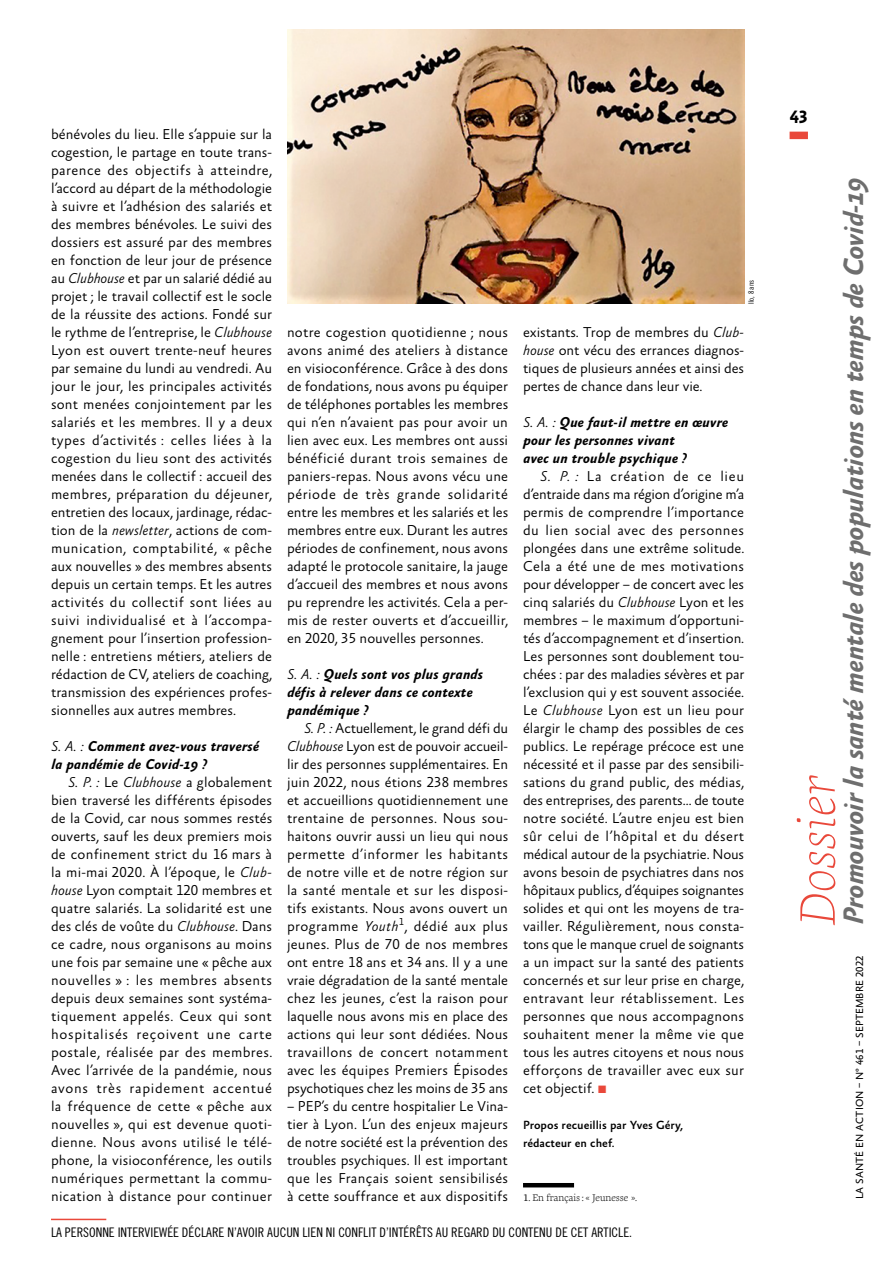
<style>
.page{position:relative;width:893px;height:1263px;background:#fff}
.page>*{position:absolute;margin:0;border:0;box-sizing:border-box;transform-origin:0 0}
.t1{font:italic 100 50.85px "Geneo Pro";letter-spacing:.01em;color:#e9483a}
.t2{font:italic 700 28.5px "Absara Sans OT";letter-spacing:-.02em;color:#6e6e6e}
.t3{font:700 18px "Absara Sans OT";color:#000}
.TXT_BODY{font:300 14.55px/18px "Absara Sans OT";color:#000;text-align:justify}
.QUESTION{font:italic 700 14.55px/18px "Absara Sans OT";color:#000}
.Note_du_bas{font:13.2px "Trade Gothic LT Std Cn 18";color:#000}
.PROPOS_RECCUEILLIS{font:500 12px/18px "Absara Sans OT";color:#000}
.t4{font:10.5px "Absara Sans OT";letter-spacing:.01em;color:#000}
.NOTE_BDP{font:300 9.75px "Geneo Pro";letter-spacing:-.01em;color:#000}
.Credit_Photo{font:7.5px "Trade Gothic LT Std Cn 18";color:#000}
.s1{font-style:italic}
.s2{font-weight:300}
.s3{color:#e9483a}
.s4{font-weight:400}
</style>
<div class="page">
<hr style="left:523px;top:1183px;width:51px;height:4px;background:#000">
<hr style="left:51px;top:1219px;width:55px;height:1px;background:#e9483a">
<img style="left:287px;top:30px;width:457px;height:274px">
<div style="left:790px;top:132px;width:18px;height:7px;background:#e9483a"></div>
<p class="TXT_BODY" style="left:51px;top:126px;width:223px">bénévoles du lieu. Elle s’appuie sur la cogestion, le partage en toute trans&shy;parence des objectifs à atteindre, l’accord au départ de la méthodologie à suivre et l’adhésion des salariés et des membres bénévoles. Le suivi des dossiers est assuré par des membres en fonction de leur jour de présence au <span class="s1">Clubhouse</span> et par un salarié dédié au projet ; le travail collectif est le socle de la réussite des actions. Fondé sur le rythme de l’entreprise, le <span class="s1">Clubhouse </span>Lyon est ouvert trente-neuf heures par semaine du lundi au vendredi. Au jour le jour, les principales activités sont menées conjointement par les salariés et les membres. Il y a deux types d’activités : celles liées à la cogestion du lieu sont des activités menées dans le collectif : accueil des membres, préparation du déjeuner, entretien des locaux, jardinage, rédac&shy;tion de la <span class="s1">newsletter</span>, actions de com&shy;munication, comptabilité, « pêche aux nouvelles » des membres absents depuis un certain temps. Et les autres activités du collectif sont liées au suivi individualisé et à l’accompa&shy;gnement pour l’insertion profession&shy;nelle : entretiens métiers, ateliers de rédaction de CV, ateliers de coaching, transmission des expériences profes&shy;sionnelles aux autres membres.</p>
<p class="QUESTION" style="left:51px;top:738px;width:209px"><span class="s2">S. A. :</span> Comment avez-vous traversé la pandémie de Covid-19 ?</p>
<p class="TXT_BODY" style="left:51px;top:774px;width:223px;text-indent:17px"><span class="s1">S. P. :</span> Le <span class="s1">Clubhouse</span> a globalement bien traversé les différents épisodes de la Covid, car nous sommes restés ouverts, sauf les deux premiers mois de confinement strict du 16 mars à la mi-mai 2020. À l’époque, le <span class="s1">Club&shy;house</span> Lyon comptait 120 membres et quatre salariés. La solidarité est une des clés de voûte du <span class="s1">Clubhouse</span>. Dans ce cadre, nous organisons au moins une fois par semaine une « pêche aux nouvelles » : les membres absents depuis deux semaines sont systéma&shy;tiquement appelés. Ceux qui sont hospitalisés reçoivent une carte postale, réalisée par des membres.<br>Avec l’arrivée de la pandémie, nous avons très rapidement accentué la fréquence de cette « pêche aux nouvelles », qui est devenue quoti&shy;dienne. Nous avons utilisé le télé&shy;phone, la visioconférence, les outils numériques permettant la commu&shy;nication à distance pour continuer</p>
<p class="Credit_Photo" style="left:747px;top:304px;width:25px;rotate:-90deg">Ilo, 8 ans</p>
<p class="TXT_BODY" style="left:287px;top:324px;width:223px">notre cogestion quotidienne ; nous avons animé des ateliers à distance en visioconférence. Grâce à des dons de fondations, nous avons pu équiper de téléphones portables les membres qui n’en n’avaient pas pour avoir un lien avec eux. Les membres ont aussi bénéficié durant trois semaines de paniers-repas. Nous avons vécu une période de très grande solidarité entre les membres et les salariés et les membres entre eux. Durant les autres périodes de confinement, nous avons adapté le protocole sanitaire, la jauge d’accueil des membres et nous avons pu reprendre les activités. Cela a per&shy;mis de rester ouverts et d’accueillir, en 2020, 35 nouvelles personnes.</p>
<p class="QUESTION" style="left:287px;top:666px;width:197px"><span class="s2">S. A. :</span> Quels sont vos plus grands défis à relever dans ce contexte pandémique ?</p>
<p class="TXT_BODY" style="left:287px;top:720px;width:223px;text-indent:17px"><span class="s1">S. P. :</span> Actuellement, le grand défi du <span class="s1">Clubhouse</span> Lyon est de pouvoir accueil&shy;lir des personnes supplémentaires. En juin 2022, nous étions 238 membres et accueillions quotidiennement une trentaine de personnes. Nous sou&shy;haitons ouvrir aussi un lieu qui nous permette d’informer les habitants de notre ville et de notre région sur la santé mentale et sur les disposi&shy;tifs existants. Nous avons ouvert un programme <span class="s1">Youth</span><sup>1</sup>, dédié aux plus jeunes. Plus de 70 de nos membres ont entre 18 ans et 34 ans. Il y a une vraie dégradation de la santé mentale chez les jeunes, c’est la raison pour laquelle nous avons mis en place des actions qui leur sont dédiées. Nous travaillons de concert notamment avec les équipes Premiers Épisodes psychotiques chez les moins de 35 ans</p>
<p class="TXT_BODY" style="left:287px;top:1098px;width:223px">– PEP’s du centre hospitalier Le Vina&shy;tier à Lyon. L’un des enjeux majeurs de notre société est la prévention des troubles psychiques. Il est important que les Français soient sensibilisés à cette souffrance et aux dispositifs</p>
<p class="TXT_BODY" style="left:523px;top:324px;width:223px">existants. Trop de membres du <span class="s1">Club&shy;house</span> ont vécu des errances diagnos&shy;tiques de plusieurs années et ainsi des pertes de chance dans leur vie.</p>
<p class="QUESTION" style="left:523px;top:414px;width:207px"><span class="s2">S. A. :</span> Que faut-il mettre en œuvre pour les personnes vivant<br>avec un trouble psychique ?</p>
<p class="TXT_BODY" style="left:523px;top:468px;width:223px;text-indent:17px"><span class="s1">S. P. :</span> La création de ce lieu d’entraide dans ma région d’origine m’a permis de comprendre l’importance du lien social avec des personnes plongées dans une extrême solitude.<br>Cela a été une de mes motivations pour développer – de concert avec les cinq salariés du <span class="s1">Clubhouse</span> Lyon et les membres – le maximum d’opportuni&shy;tés d’accompagnement et d’insertion.<br>Les personnes sont doublement tou&shy;chées : par des maladies sévères et par l’exclusion qui y est souvent associée.<br>Le <span class="s1">Clubhouse</span> Lyon est un lieu pour élargir le champ des possibles de ces publics. Le repérage précoce est une nécessité et il passe par des sensibili&shy;sations du grand public, des médias, des entreprises, des parents… de toute notre société. L’autre enjeu est bien sûr celui de l’hôpital et du désert médical autour de la psychiatrie. Nous avons besoin de psychiatres dans nos hôpitaux publics, d’équipes soignantes solides et qui ont les moyens de tra&shy;vailler. Régulièrement, nous consta&shy;tons que le manque cruel de soignants a un impact sur la santé des patients concernés et sur leur prise en charge, entravant leur rétablissement. Les personnes que nous accompagnons souhaitent mener la même vie que tous les autres citoyens et nous nous efforçons de travailler avec eux sur cet objectif. <span class="s3">■</span></p>
<p class="PROPOS_RECCUEILLIS" style="left:523px;top:1117px;width:161px">Propos recueillis par Yves Géry, rédacteur en chef.</p>
<p class="NOTE_BDP" style="left:523px;top:1190px;width:116px"><span class="s4">1</span>.En français : « Jeunesse ».</p>
<p class="Note_du_bas" style="left:51px;top:1224px;width:583px">LA PERSONNE INTERVIEWÉE DÉCLARE N’AVOIR AUCUN LIEN NI CONFLIT D’INTÉRÊTS AU REGARD DU CONTENU DE CET ARTICLE.</p>
<p class="t3" style="left:790px;top:107px;width:20px">43</p>
<h2 class="t2" style="left:838px;top:925px;width:750px;rotate:-90deg">Promouvoir la santé mentale des populations en temps de Covid-19</h2>
<h1 class="t1" style="left:778px;top:925px;width:152px;rotate:-90deg">Dossier</h1>
<p class="t4" style="left:854px;top:1199px;width:245px;rotate:-90deg">LA SANTÉ EN ACTION – Nº 461 – SEPTEMBRE 2022</p>
</div>
